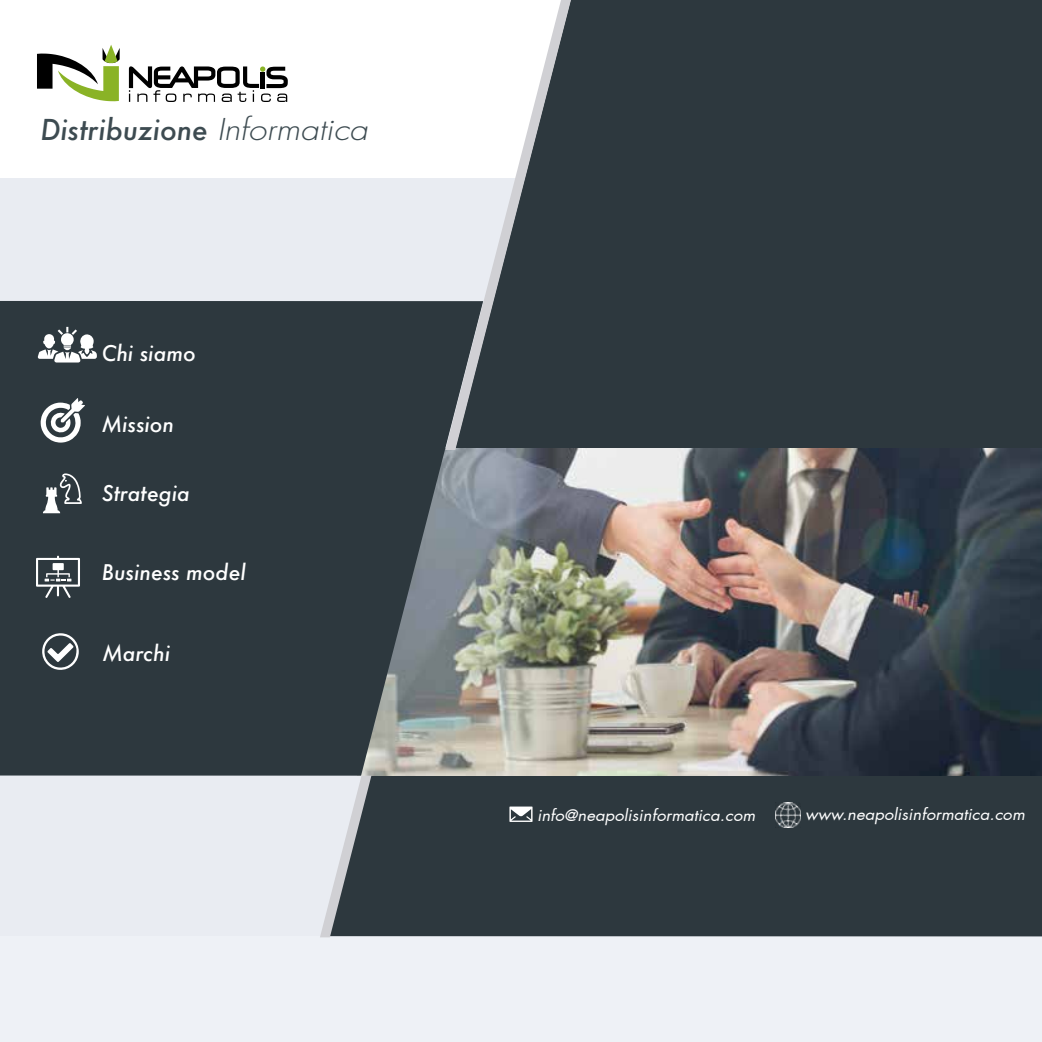
<style>
.page{position:relative;width:1042px;height:1042px;background:#fff}
.page>*{position:absolute;margin:0;border:0;box-sizing:border-box;transform-origin:0 0}
.t1{font:italic 500 28px "Futura";color:#3d4b51}
.t2{font:italic 500 21px "Futura";color:#fff}
.t3{font:italic 15.75px "Futura";color:#fff;scale:1.06 1}
.s1{font-weight:300;font-size:29.22px}
</style>
<div class="page">
<div style="left:0;top:179px;width:1042px;height:773px;background:#e9ecf2"></div>
<div style="left:0;top:936px;width:1042px;height:106px;background:#eef1f6"></div>
<div style="left:371px;top:775px;width:671px;height:161px;background:#2d383e"></div>
<div style="left:571px;top:0;width:471px;height:449px;background:#2d383e"></div>
<img style="left:775px;top:803px;width:25px;height:24px">
<svg style="left:129px;top:66px;width:159px;height:36px"></svg>
<svg style="left:37px;top:45px;width:83px;height:56px"></svg>
<svg style="left:509px;top:806px;width:23px;height:16px"></svg>
<img style="left:483px;top:449px;width:559px;height:326px">
<svg style="left:0;top:301px;width:483px;height:474px;background:#394349"></svg>
<svg style="left:42px;top:633px;width:37px;height:37px"></svg>
<svg style="left:38px;top:327px;width:59px;height:35px;background:#898f92"></svg>
<svg style="left:43px;top:473px;width:39px;height:40px;background:#676f73"></svg>
<svg style="left:41px;top:398px;width:44px;height:44px;background:#8c9295"></svg>
<svg style="left:36px;top:556px;width:44px;height:42px;background:#6a7276"></svg>
<svg style="left:445px;top:0;width:126px;height:450px"></svg>
<svg style="left:320px;top:775px;width:51px;height:162px"></svg>
<h1 class="t1" style="left:40px;top:111px;width:329px">Distribuzione <span class="s1">Informatica</span></h1>
<h2 class="t2" style="left:102px;top:339px;width:95px">Chi siamo</h2>
<h2 class="t2" style="left:102px;top:410px;width:74px">Mission</h2>
<h2 class="t2" style="left:102px;top:479px;width:89px">Strategia</h2>
<h2 class="t2" style="left:102px;top:558px;width:146px">Business model</h2>
<h2 class="t2" style="left:102px;top:639px;width:69px">Marchi</h2>
<p class="t3" style="left:537px;top:805px;width:207px">info@neapolisinformatica.com</p>
<p class="t3" style="left:805px;top:803px;width:209px">www.neapolisinformatica.com</p>
</div>
